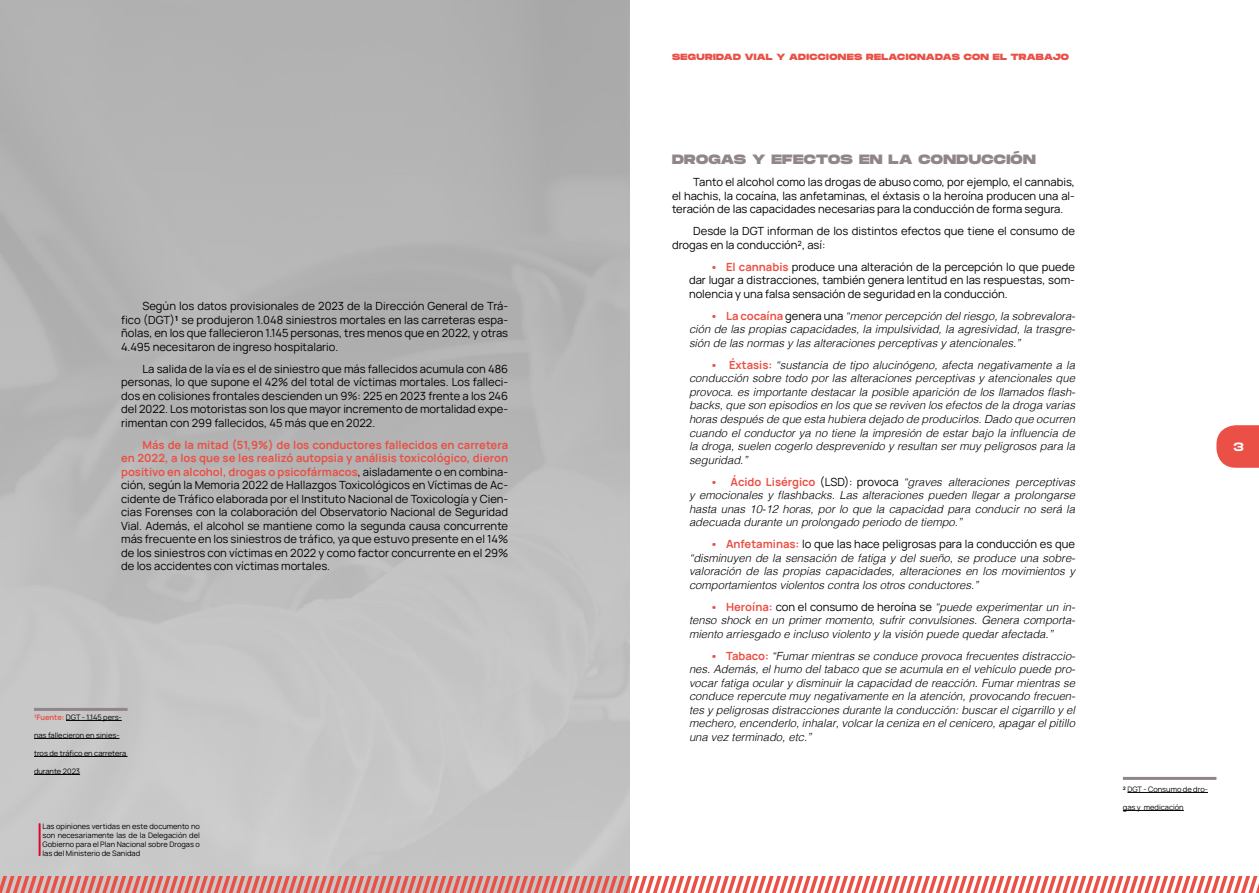
<style>
.page{position:relative;width:1259px;height:893px;background:#fff}
.page>*{position:absolute;margin:0;border:0;box-sizing:border-box;transform-origin:0 0}
.t1{font:800 13.5px "Monument Extended";letter-spacing:.025em;color:#91858c}
.t2{font:12px "Monument Extended";color:#fff}
.t3{font:11.25px/13.5px "Manrope";color:#000;text-align:justify}
.t4{font:italic 300 11.25px/13.5px "Helvetica";color:#000;text-align:justify}
.t5{font:800 9px "Monument Extended";letter-spacing:.035em;color:#ea5045}
.t6{font:7.5px/9px "Manrope";color:#000;text-align:justify}
.s1{font-weight:800}
.s2{font-weight:700;color:#ea5045}
.s3{font-family:"Manrope";font-weight:700;font-style:normal;color:#ea5045}
.s4{font-family:"Manrope";font-weight:400;font-style:normal}
.s5{font-family:"Helvetica";font-weight:300;font-style:italic}
.s6{font-weight:700}
</style>
<div class="page">
<img style="left:0;top:0;width:629px;height:876px">
<hr style="left:34px;top:708px;width:94px;height:3px;background:#91858c">
<hr style="left:1123px;top:777px;width:93px;height:3px;background:#91858c">
<hr style="left:66px;top:720px;width:56px;height:1px;background:#000">
<hr style="left:34px;top:738px;width:85px;height:1px;background:#000">
<hr style="left:34px;top:756px;width:94px;height:1px;background:#000">
<hr style="left:34px;top:774px;width:46px;height:1px;background:#000">
<hr style="left:1127px;top:792px;width:81px;height:1px;background:#000">
<hr style="left:1123px;top:810px;width:60px;height:1px;background:#000">
<div style="left:39px;top:823px;width:1px;height:33px;border:2px solid #dd052b"></div>
<svg style="left:0;top:876px;width:1259px;height:17px"></svg>
<svg style="left:1216px;top:425px;width:43px;height:43px;background:#ec6258"></svg>
<p class="t3" style="left:121px;top:299px;width:388px;text-indent:21px">Según los datos provisionales de 2023 de la Dirección General de Trá&shy;fico (DGT)<span class="s1">¹</span> se produjeron 1.048 siniestros mortales en las carreteras espa&shy;ñolas, en los que fallecieron 1.145 personas, tres menos que en 2022, y otras 4.495 necesitaron de ingreso hospitalario.</p>
<p class="t3" style="left:121px;top:361px;width:388px;text-indent:21px">La salida de la vía es el de siniestro que más fallecidos acumula con 486 personas, lo que supone el 42% del total de víctimas mortales. Los falleci&shy;dos en colisiones frontales descienden un 9%: 225 en 2023 frente a los 246 del 2022. Los motoristas son los que mayor incremento de mortalidad expe&shy;rimentan con 299 fallecidos, 45 más que en 2022.</p>
<p class="t3" style="left:121px;top:437px;width:388px;text-indent:21px"><span class="s2">Más de la mitad (51,9%) de los conductores fallecidos en carretera en 2022, a los que se les realizó autopsia y análisis toxicológico, dieron positivo en alcohol, drogas o psicofármacos</span>, aisladamente o en combina&shy;ción, según la Memoria 2022 de Hallazgos Toxicológicos en Víctimas de Ac&shy;cidente de Tráfico elaborada por el Instituto Nacional de Toxicología y Cien&shy;cias Forenses con la colaboración del Observatorio Nacional de Seguridad Vial. Además, el alcohol se mantiene como la segunda causa concurrente más frecuente en los siniestros de tráfico, ya que estuvo presente en el 14% de los siniestros con víctimas en 2022 y como factor concurrente en el 29% de los accidentes con víctimas mortales.</p>
<p class="t6" style="left:34px;top:712px;width:89px"><span class="s2">¹Fuente:</span> DGT - 1.145 pers-</p>
<p class="t6" style="left:34px;top:730px;width:87px">nas fallecieron en sinies-</p>
<p class="t6" style="left:34px;top:748px;width:94px">tros de tráfico en carretera</p>
<p class="t6" style="left:34px;top:766px;width:48px">durante 2023</p>
<p class="t6" style="left:43px;top:821px;width:159px">Las opiniones vertidas en este documento no son necesariamente las de la Delegación del Gobierno para el Plan Nacional sobre Drogas o las del Ministerio de Sanidad</p>
<p class="t5" style="left:672px;top:50px;width:398px">SEGURIDAD VIAL Y ADICCIONES RELACIONADAS CON EL TRABAJO</p>
<p class="t1" style="left:672px;top:150px;width:365px">DROGAS Y EFECTOS EN LA CONDUCCIÓN</p>
<p class="t3" style="left:672px;top:175px;width:404px;text-indent:21px">Tanto el alcohol como las drogas de abuso como, por ejemplo, el cannabis, el hachis, la cocaína, las anfetaminas, el éxtasis o la heroína producen una al&shy;teración de las capacidades necesarias para la conducción de forma segura.</p>
<p class="t3" style="left:672px;top:224px;width:404px;text-indent:21px">Desde la DGT informan de los distintos efectos que tiene el consumo de drogas en la conducción², así:</p>
<p class="t3" style="left:689px;top:259px;width:387px;text-indent:21px"><span class="s2">• El cannabis</span> produce una alteración de la percepción lo que puede dar lugar a distracciones, también genera lentitud en las respuestas, som&shy;nolencia y una falsa sensación de seguridad en la conducción.</p>
<p class="t4" style="left:689px;top:309px;width:388px;text-indent:21px"><span class="s3">• La cocaína</span> <span class="s4">genera una</span> “menor percepción del riesgo, la sobrevalora&shy;ción de las propias capacidades, la impulsividad, la agresividad, la trasgre&shy;sión de las normas y las alteraciones perceptivas y atencionales.”</p>
<p class="t4" style="left:689px;top:358px;width:388px;text-indent:21px"><span class="s3">• Éxtasis:</span> “sustancia de tipo alucinógeno, afecta negativamente a la conducción sobre todo por las alteraciones perceptivas y atencionales que provoca. es importante destacar la posible aparición de los llamados flash&shy;backs, que son episodios en los que se reviven los efectos de la droga varias horas después de que esta hubiera dejado de producirlos. Dado que ocurren cuando el conductor ya no tiene la impresión de estar bajo la influencia de la droga, suelen cogerlo desprevenido y resultan ser muy peligrosos para la seguridad.”</p>
<p class="t4" style="left:689px;top:474px;width:387px;text-indent:21px"><span class="s3">• Ácido Lisérgico</span> <span class="s4">(LSD): provoca</span> “graves alteraciones perceptivas y emocionales y flashbacks. Las alteraciones pueden llegar a prolongarse hasta unas 10-12 horas, por lo que la capacidad para conducir no será la adecuada durante un prolongado periodo de tiempo.”</p>
<p class="t3" style="left:710px;top:536px;width:366px"><span class="s2">• Anfetaminas:</span> lo que las hace peligrosas para la conducción es que</p>
<p class="t4" style="left:689px;top:550px;width:388px">“disminuyen de la sensación de fatiga y del sueño, se produce una sobre&shy;valoración de las propias capacidades, alteraciones en los movimientos y comportamientos violentos contra los otros conductores.”</p>
<p class="t3" style="left:710px;top:599px;width:366px"><span class="s2">• Heroína:</span> con el consumo de heroína se <span class="s5">“puede experimentar un in-</span></p>
<p class="t4" style="left:689px;top:613px;width:388px">tenso shock en un primer momento, sufrir convulsiones. Genera comporta&shy;miento arriesgado e incluso violento y la visión puede quedar afectada.”</p>
<p class="t4" style="left:689px;top:648px;width:388px;text-indent:21px"><span class="s3">• Tabaco:</span> “Fumar mientras se conduce provoca frecuentes distraccio&shy;nes. Además, el humo del tabaco que se acumula en el vehículo puede pro&shy;vocar fatiga ocular y disminuir la capacidad de reacción. Fumar mientras se conduce repercute muy negativamente en la atención, provocando frecuen&shy;tes y peligrosas distracciones durante la conducción: buscar el cigarrillo y el mechero, encenderlo, inhalar, volcar la ceniza en el cenicero, apagar el pitillo una vez terminado, etc.”</p>
<p class="t2" style="left:1233px;top:438px;width:12px">3</p>
<p class="t6" style="left:1123px;top:784px;width:87px"><span class="s6">²</span> DGT - Consumo de dro-</p>
<p class="t6" style="left:1123px;top:802px;width:62px">gas y medicación</p>
</div>
